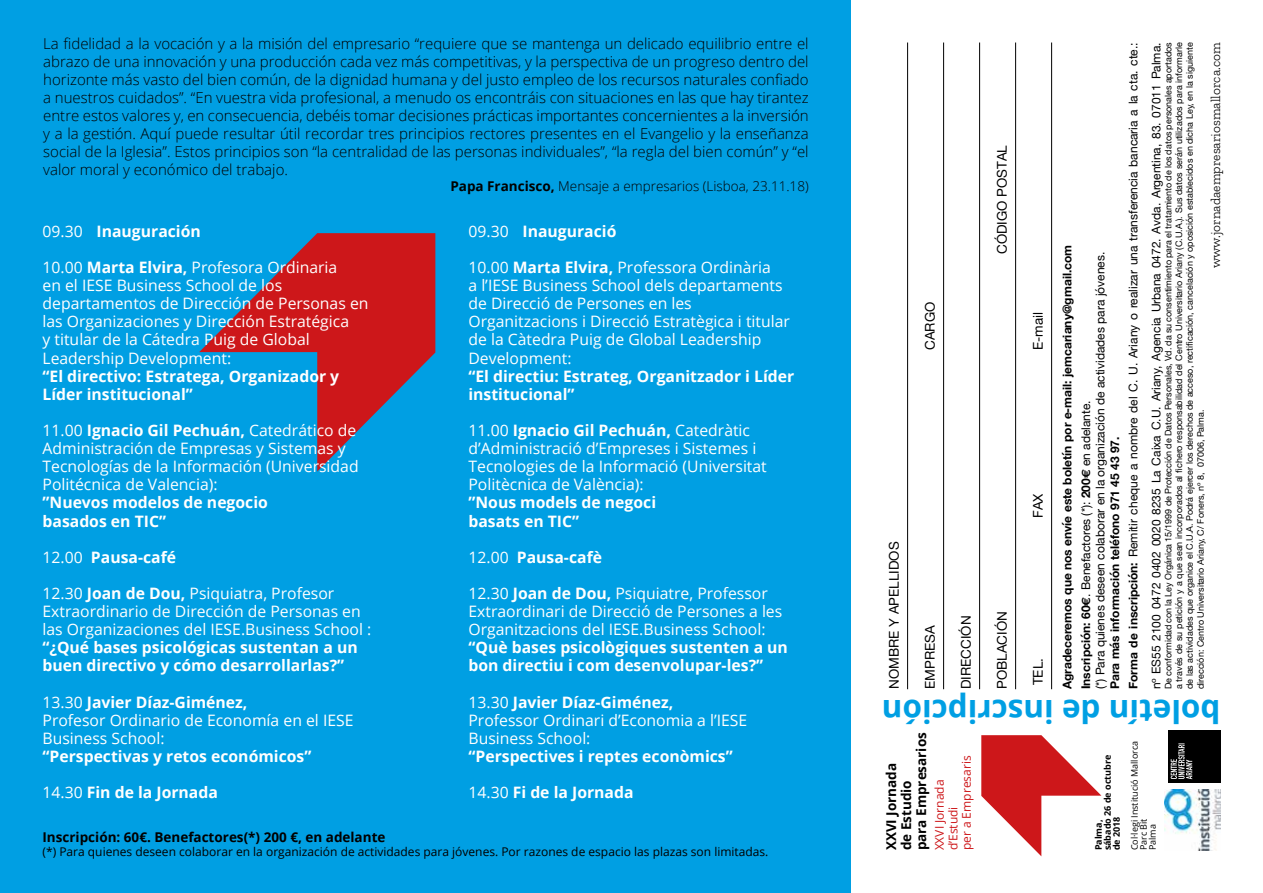
<style>
.page{position:relative;width:1263px;height:893px;background:#fff}
.page>*{position:absolute;margin:0;border:0;box-sizing:border-box;transform-origin:0 0}
.t1{font:700 31.5px "Open Sans";color:#009fe3}
.t2{font:15.75px/18.1px "Open Sans";color:#fff}
.t3{font:700 15.75px/18.1px "Open Sans";color:#fff}
.t4{font:300 15px/18px "Open Sans";color:#000;text-align:justify}
.t5{font:700 13.5px/15px "Open Sans";color:#000}
.t6{font:13.5px "Alte Haas Grotesk";color:#000}
.t7{font:300 13.5px "Open Sans";color:#000}
.t8{font:300 13.5px "Zilla Slab";color:#000}
.t9{font:12px/18.6px "Helvetica Neue";color:#000}
.t10{font:700 12px/18.6px "Helvetica Neue";color:#000}
.t11{font:12px "Open Sans";color:#000}
.t12{font:12px/13.5px "Open Sans";color:#cd171a}
.t13{font:9px/10.8px "Helvetica Neue";color:#000;text-align:justify}
.t14{font:9px/9px "Open Sans";color:#000}
.t15{font:700 9px/9px "Open Sans";color:#000}
.s1{font-weight:700}
.s2{font-weight:400}
.s3{font-family:"Euro Sans"}
</style>
<div class="page">
<div style="left:0;top:0;width:850px;height:893px;background:#009fe3"></div>
<hr style="left:907px;top:43px;width:1px;height:646px;background:#000">
<hr style="left:943px;top:43px;width:1px;height:646px;background:#000">
<hr style="left:979px;top:43px;width:1px;height:646px;background:#000">
<hr style="left:1015px;top:43px;width:1px;height:646px;background:#000">
<hr style="left:1051px;top:43px;width:1px;height:646px;background:#000">
<div style="left:1168px;top:730px;width:52px;height:52px;background:#000"></div>
<svg style="left:1171px;top:743px;width:21px;height:36px"></svg>
<svg style="left:199px;top:233px;width:237px;height:238px"></svg>
<svg style="left:981px;top:735px;width:120px;height:121px"></svg>
<img style="left:1164px;top:790px;width:56px;height:60px">
<p class="t4" style="left:43px;top:34px;width:767px">La fidelidad a la vocación y a la misión del empresario “requiere que se mantenga un delicado equilibrio entre el abrazo de una innovación y una producción cada vez más competitivas, y la perspectiva de un progreso dentro del horizonte más vasto del bien común, de la dignidad humana y del justo empleo de los recursos naturales confiado a nuestros cuidados”. “En vuestra vida profesional, a menudo os encontráis con situaciones en las que hay tirantez entre estos valores y, en consecuencia, debéis tomar decisiones prácticas importantes concernientes a la inversión y a la gestión. Aquí puede resultar útil recordar tres principios rectores presentes en el Evangelio y la enseñanza social de la Iglesia”. Estos principios son “la centralidad de las personas individuales”, “la regla del bien común” y “el valor moral y económico del trabajo.</p>
<p class="t7" style="left:450px;top:177px;width:360px"><span class="s1">Papa Francisco,</span> Mensaje a empresarios (Lisboa, 23.11.18)</p>
<p class="t3" style="left:43px;top:221px;width:160px"><span class="s2">09.30</span> Inauguración</p>
<p class="t2" style="left:43px;top:258px;width:327px">10.00 <span class="s1">Marta Elvira,</span> Profesora Ordinaria<br>en el IESE Business School de los departamentos de Dirección de Personas en las Organizaciones y Dirección Estratégica<br>y titular de la Cátedra Puig de Global Leadership Development:</p>
<p class="t3" style="left:43px;top:366px;width:298px">“El directivo: Estratega, Organizador y<br>Líder institucional”</p>
<p class="t2" style="left:43px;top:421px;width:318px">11.00 <span class="s1">Ignacio Gil Pechuán,</span> Catedrático de Administración de Empresas y Sistemas y Tecnologías de la Información (Universidad Politécnica de Valencia):</p>
<p class="t3" style="left:43px;top:493px;width:227px">”Nuevos modelos de negocio basados en TIC”</p>
<p class="t3" style="left:43px;top:548px;width:135px"><span class="s2">12.00</span> Pausa-café</p>
<p class="t2" style="left:43px;top:584px;width:330px">12.30 <span class="s1">Joan de Dou,</span> Psiquiatra, Profesor<br>Extraordinario de Dirección de Personas en las Organizaciones del IESE.Business School :</p>
<p class="t3" style="left:43px;top:638px;width:317px">“¿Qué bases psicológicas sustentan a un buen directivo y cómo desarrollarlas?”</p>
<p class="t2" style="left:43px;top:692px;width:313px">13.30 <span class="s1">Javier Díaz-Giménez,<br></span>Profesor Ordinario de Economía en el IESE<br>Business School:</p>
<p class="t3" style="left:43px;top:747px;width:270px">“Perspectivas y retos económicos”</p>
<p class="t3" style="left:43px;top:783px;width:177px"><span class="s2">14.30</span> Fin de la Jornada</p>
<p class="t5" style="left:43px;top:829px;width:344px">Inscripción: 60€. Benefactores(*) 200 €, en adelante</p>
<p class="t11" style="left:43px;top:843px;width:727px">(*) Para quienes deseen colaborar en la organización de actividades para jóvenes. Por razones de espacio las plazas son limitadas.</p>
<p class="t3" style="left:468px;top:221px;width:149px"><span class="s2">09.30</span> Inauguració</p>
<p class="t2" style="left:468px;top:258px;width:323px">10.00 <span class="s1">Marta Elvira,</span> Professora Ordinària<br>a l’IESE Business School dels departaments de Direcció de Persones en les Organitzacions i Direcció Estratègica i titular de la Càtedra Puig de Global Leadership Development:</p>
<p class="t3" style="left:468px;top:366px;width:327px">“El directiu: Estrateg, Organitzador i Líder institucional”</p>
<p class="t2" style="left:468px;top:421px;width:300px">11.00 <span class="s1">Ignacio Gil Pechuán,</span> Catedràtic d’Administració d’Empreses i Sistemes i Tecnologies de la Informació (Universitat Politècnica de València):</p>
<p class="t3" style="left:468px;top:493px;width:189px">”Nous models de negoci basats en TIC”</p>
<p class="t3" style="left:468px;top:548px;width:135px"><span class="s2">12.00</span> Pausa-cafè</p>
<p class="t2" style="left:468px;top:584px;width:315px">12.30 <span class="s1">Joan de Dou,</span> Psiquiatre, Professor<br>Extraordinari de Direcció de Persones a les<br>Organitzacions del IESE.Business School:</p>
<p class="t3" style="left:468px;top:638px;width:321px">“Què bases psicològiques sustenten a un bon directiu i com desenvolupar-les?”</p>
<p class="t2" style="left:468px;top:692px;width:280px">13.30 <span class="s1">Javier Díaz-Giménez,<br></span>Professor Ordinari d’Economia a l’IESE<br>Business School:</p>
<p class="t3" style="left:468px;top:747px;width:266px">“Perspectives i reptes econòmics”</p>
<p class="t3" style="left:468px;top:783px;width:167px"><span class="s2">14.30</span> Fi de la Jornada</p>
<p class="t9" style="left:1105px;top:689px;width:648px;rotate:-90deg"><span class="s1">Para más información teléfono 971 45 43 97.<br>Forma de inscripción:</span> Remitir cheque a nombre del C. U. Ariany o realizar una transferencia bancaria a la cta. cte.:</p>
<p class="t9" style="left:1147px;top:689px;width:648px;rotate:-90deg">nº ES55 2100 0472 0402 0020 8235 La Caixa C.U. Ariany, Agencia Urbana 0472. Avda. Argentina, 83. 07011 Palma.</p>
<p class="t13" style="left:1162px;top:689px;width:648px;rotate:-90deg">De conformidad con la Ley Orgánica 15/1999 de Protección de Datos Personales, Vd. da su consentimiento para el tratamiento de los datos personales aportados a través de su petición y a que sean incorporados al fichero responsabilidad del Centro Universitario Ariany (C.U.A.). Sus datos serán utilizados para informarle de las actividades que organice el C.U.A. Podrá ejercer los derechos de acceso, rectificación, cancelación y oposición establecidos en dicha Ley, en la siguiente dirección: Centro Universitario Ariany, C/ Foners, nº 8, 07006, Palma.</p>
<h1 class="t1" style="left:1220px;top:734px;width:340px;rotate:-180deg">boletín de inscripción</h1>
<p class="t5" style="left:883px;top:850px;width:120px;rotate:-90deg">XXVI Jornada<br>de Estudio<br>para Empresarios</p>
<p class="t8" style="left:1207px;top:268px;width:227px;rotate:-90deg">www.jornadaempresariosmallorca.com</p>
<p class="t6" style="left:994px;top:254px;width:111px;rotate:-90deg">CÓDIGO POSTAL</p>
<p class="t10" style="left:1058px;top:689px;width:446px;rotate:-90deg">Agradeceremos que nos envíe este boletín por e-mail: jemcariany@gmail.com<br>Inscripción: 60<span class="s3">€</span><span class="s2">. Benefactores (*):</span> 200<span class="s3">€</span> <span class="s2">en adelante.</span></p>
<p class="t9" style="left:1091px;top:689px;width:439px;rotate:-90deg">(*) Para quienes deseen colaborar en la organización de actividades para jóvenes.</p>
<p class="t6" style="left:922px;top:350px;width:50px;rotate:-90deg">CARGO</p>
<p class="t6" style="left:1030px;top:350px;width:40px;rotate:-90deg">E-mail</p>
<p class="t6" style="left:1030px;top:518px;width:26px;rotate:-90deg">FAX</p>
<p class="t6" style="left:886px;top:689px;width:149px;rotate:-90deg">NOMBRE Y APELLIDOS</p>
<p class="t6" style="left:958px;top:689px;width:75px;rotate:-90deg">DIRECCIÓN</p>
<p class="t6" style="left:994px;top:689px;width:79px;rotate:-90deg">POBLACIÓN</p>
<p class="t6" style="left:922px;top:689px;width:65px;rotate:-90deg">EMPRESA</p>
<p class="t6" style="left:1030px;top:685px;width:29px;rotate:-90deg">TEL.</p>
<p class="t14" style="left:1130px;top:850px;width:111px;rotate:-90deg">Col·legi Institució Mallorca<br>Parc Bit<br>Palma</p>
<p class="t15" style="left:1094px;top:850px;width:97px;rotate:-90deg">Palma,<br>sábado 26 de octubre de 2018</p>
<p class="t12" style="left:932px;top:850px;width:96px;rotate:-90deg">XXVI Jornada d’Estudi<br>per a Empresaris</p>
</div>
